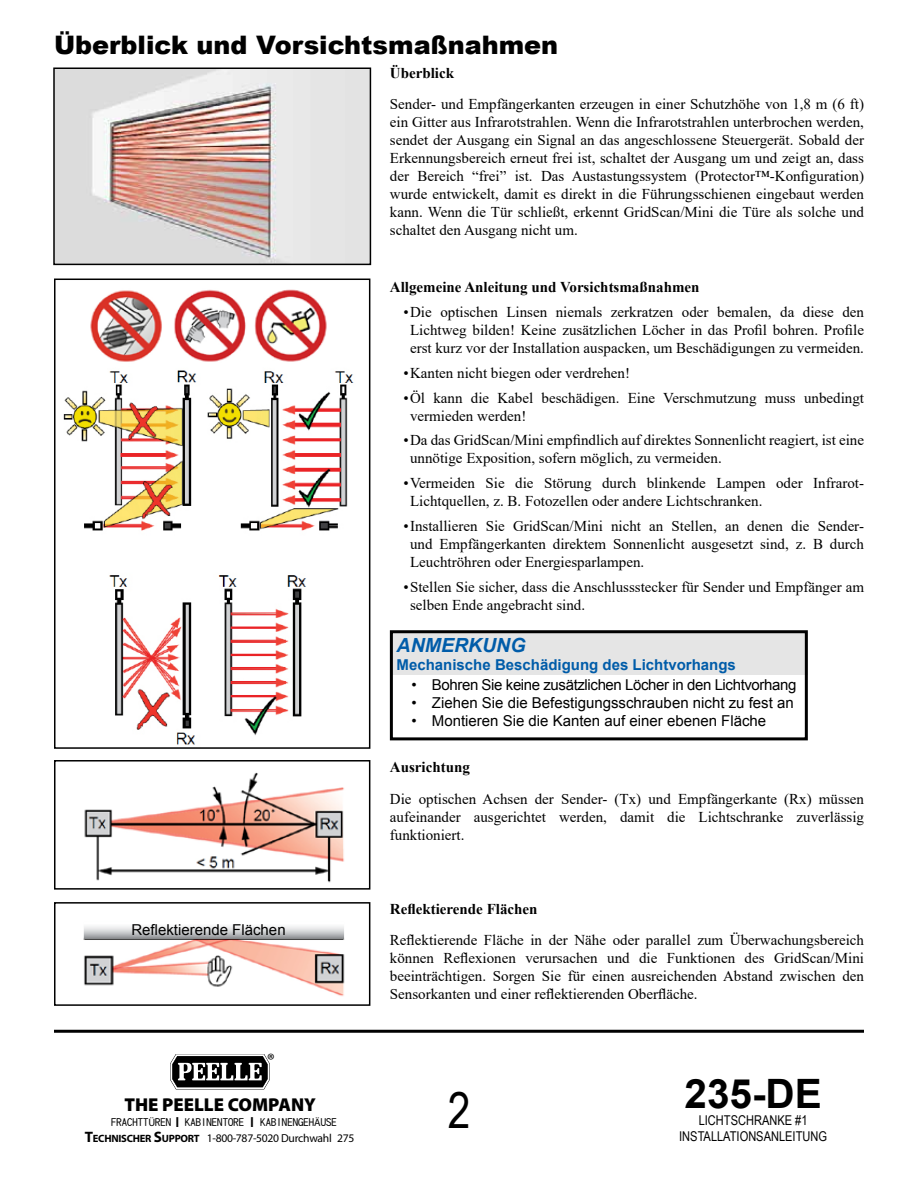
<style>
.page{position:relative;width:918px;height:1188px;background:#fff}
.page>*{position:absolute;margin:0;border:0;box-sizing:border-box;transform-origin:0 0}
.t1{font:49.5px "Arial Narrow";color:#000}
.t2{font:700 40.5px "Arial";color:#000}
.t3{font:900 25.5px "Arial";color:#000}
.t4{font:italic 700 19.5px "Arial";color:#005ca9}
.t5{font:900 18.75px "Myriad Pro";color:#000}
.t6{font:18px "Myriad Pro";color:#000}
.t7{font:15px/18px "Times New Roman";color:#000;text-align:justify}
.t8{font:15px "Arial";color:#000}
.t9{font:700 15px "Times New Roman";color:#000}
.t10{font:15px "Arial";letter-spacing:-.025em;color:#000}
.t11{font:700 15px "Arial";color:#005ca9}
.t12{font:13.5px/16.5px "Arial Narrow";color:#000;text-align:center}
.t13{font:11.55px "Myriad Pro";letter-spacing:-.025em;color:#000}
.t14{font:10.65px "DF Hei W5";letter-spacing:.005em;color:#000}
.s1{font-family:"Myriad Pro"}
.s2{font-family:"Myriad Pro";font-weight:600;font-size:14.7px}
.s3{font-weight:700;font-size:15.15px}
.s4{font-weight:700;font-size:10.65px}
</style>
<div class="page">
<svg style="left:170px;top:1054px;width:100px;height:35px"></svg>
<hr style="left:54px;top:1030px;width:810px;height:3px;background:#000">
<img style="left:56px;top:71px;width:312px;height:191px">
<div style="left:53px;top:68px;width:318px;height:197px;border:2px solid #000"></div>
<img style="left:63px;top:370px;width:291px;height:375px">
<div style="left:54px;top:279px;width:316px;height:470px;border:2px solid #000"></div>
<img style="left:90px;top:289px;width:156px;height:73px">
<img style="left:254px;top:289px;width:73px;height:73px">
<img style="left:84px;top:772px;width:260px;height:111px">
<div style="left:54px;top:760px;width:316px;height:130px;border:2px solid #000"></div>
<img style="left:83px;top:926px;width:262px;height:70px">
<div style="left:54px;top:902px;width:316px;height:104px;border:2px solid #000"></div>
<div style="left:390px;top:633px;width:418px;height:42px;background:#e5e5e5"></div>
<div style="left:390px;top:630px;width:418px;height:110px;border:3px solid #000"></div>
<svg style="left:84px;top:926px;width:259px;height:12px"></svg>
<h3 class="t3" style="left:54px;top:26px;width:506px">Überblick und Vorsichtsmaßnahmen</h3>
<p class="t9" style="left:390px;top:62px;width:66px">Überblick</p>
<p class="t7" style="left:390px;top:95px;width:476px">Sender- und Empfängerkanten erzeugen in einer Schutzhöhe von 1,8 m (6 ft) ein Gitter aus Infrarotstrahlen. Wenn die Infrarotstrahlen unterbrochen werden, sendet der Ausgang ein Signal an das angeschlossene Steuergerät. Sobald der Erkennungsbereich erneut frei ist, schaltet der Ausgang um und zeigt an, dass der Bereich “frei” ist. Das Austastungssystem (Protector™-Konfiguration) wurde entwickelt, damit es direkt in die Führungsschienen eingebaut werden kann. Wenn die Tür schließt, erkennt GridScan/Mini die Türe als solche und schaltet den Ausgang nicht um.</p>
<p class="t9" style="left:390px;top:277px;width:311px">Allgemeine Anleitung und Vorsichtsmaßnahmen</p>
<p class="t7" style="left:403px;top:303px;width:462px;text-align:center">•Die optischen Linsen niemals zerkratzen oder bemalen, da diese den<br>Lichtweg bilden! Keine zusätzlichen Löcher in das Profil bohren. Profile erst kurz vor der Installation auspacken, um Beschädigungen zu vermeiden.</p>
<p class="t7" style="left:403px;top:363px;width:228px">•Kanten nicht biegen oder verdrehen!</p>
<p class="t7" style="left:410px;top:388px;width:455px;text-indent:-7px">•Öl kann die Kabel beschädigen. Eine Verschmutzung muss unbedingt vermieden werden!</p>
<p class="t7" style="left:410px;top:431px;width:455px;text-indent:-7px">•Da das GridScan/Mini empfindlich auf direktes Sonnenlicht reagiert, ist eine unnötige Exposition, sofern möglich, zu vermeiden.</p>
<p class="t7" style="left:410px;top:474px;width:455px;text-indent:-7px">•Vermeiden Sie die Störung durch blinkende Lampen oder Infrarot-<br>Lichtquellen, z. B. Fotozellen oder andere Lichtschranken.</p>
<p class="t7" style="left:410px;top:516px;width:455px;text-indent:-7px">•Installieren Sie GridScan/Mini nicht an Stellen, an denen die Sender&shy;und Empfängerkanten direktem Sonnenlicht ausgesetzt sind, z. B durch Leuchtröhren oder Energiesparlampen.</p>
<p class="t7" style="left:410px;top:577px;width:455px;text-indent:-7px">•Stellen Sie sicher, dass die Anschlussstecker für Sender und Empfänger am selben Ende angebracht sind.</p>
<h3 class="t4" style="left:397px;top:632px;width:130px">ANMERKUNG</h3>
<p class="t11" style="left:397px;top:654px;width:341px">Mechanische Beschädigung des Lichtvorhangs</p>
<p class="t10" style="left:412px;top:675px;width:386px">• Bohren Sie keine zusätzlichen Löcher in den Lichtvorhang</p>
<p class="t8" style="left:412px;top:693px;width:384px">• Ziehen Sie die Befestigungsschrauben nicht zu fest an</p>
<p class="t8" style="left:412px;top:711px;width:356px">• Montieren Sie die Kanten auf einer ebenen Fläche</p>
<p class="t8" style="left:131px;top:920px;width:156px">Reflektierende Flächen</p>
<p class="t6" style="left:267px;top:1049px;width:9px">®</p>
<p class="t5" style="left:124px;top:1092px;width:193px">THE PEELLE COMPANY</p>
<p class="t14" style="left:111px;top:1117px;width:227px">FRACHTT<span class="s1">Ü</span>REN <span class="s2">I</span> KABINENTORE <span class="s2">I</span> KABINENGEH<span class="s1">Ä</span>USE</p>
<p class="t13" style="left:85px;top:1131px;width:271px"><span class="s3">T</span><span class="s4">ECHNISCHER</span> <span class="s3">S</span><span class="s4">UPPORT</span> 1-800-787-5020 Durchwahl 275</p>
<p class="t9" style="left:390px;top:756px;width:82px">Ausrichtung</p>
<p class="t7" style="left:390px;top:789px;width:476px">Die optischen Achsen der Sender- (Tx) und Empfängerkante (Rx) müssen aufeinander ausgerichtet werden, damit die Lichtschranke zuverlässig funktioniert.</p>
<p class="t9" style="left:390px;top:898px;width:149px">Reflektierende Flächen</p>
<p class="t7" style="left:390px;top:931px;width:476px">Reflektierende Fläche in der Nähe oder parallel zum Überwachungsbereich können Reflexionen verursachen und die Funktionen des GridScan/Mini beeinträchtigen. Sorgen Sie für einen ausreichenden Abstand zwischen den Sensorkanten und einer reflektierenden Oberfläche.</p>
<h1 class="t1" style="left:448px;top:1074px;width:24px">2</h1>
<h2 class="t2" style="left:684px;top:1066px;width:139px">235-DE</h2>
<p class="t12" style="left:679px;top:1111px;width:149px">LICHTSCHRANKE #1<br>INSTALLATIONSANLEITUNG</p>
</div>
